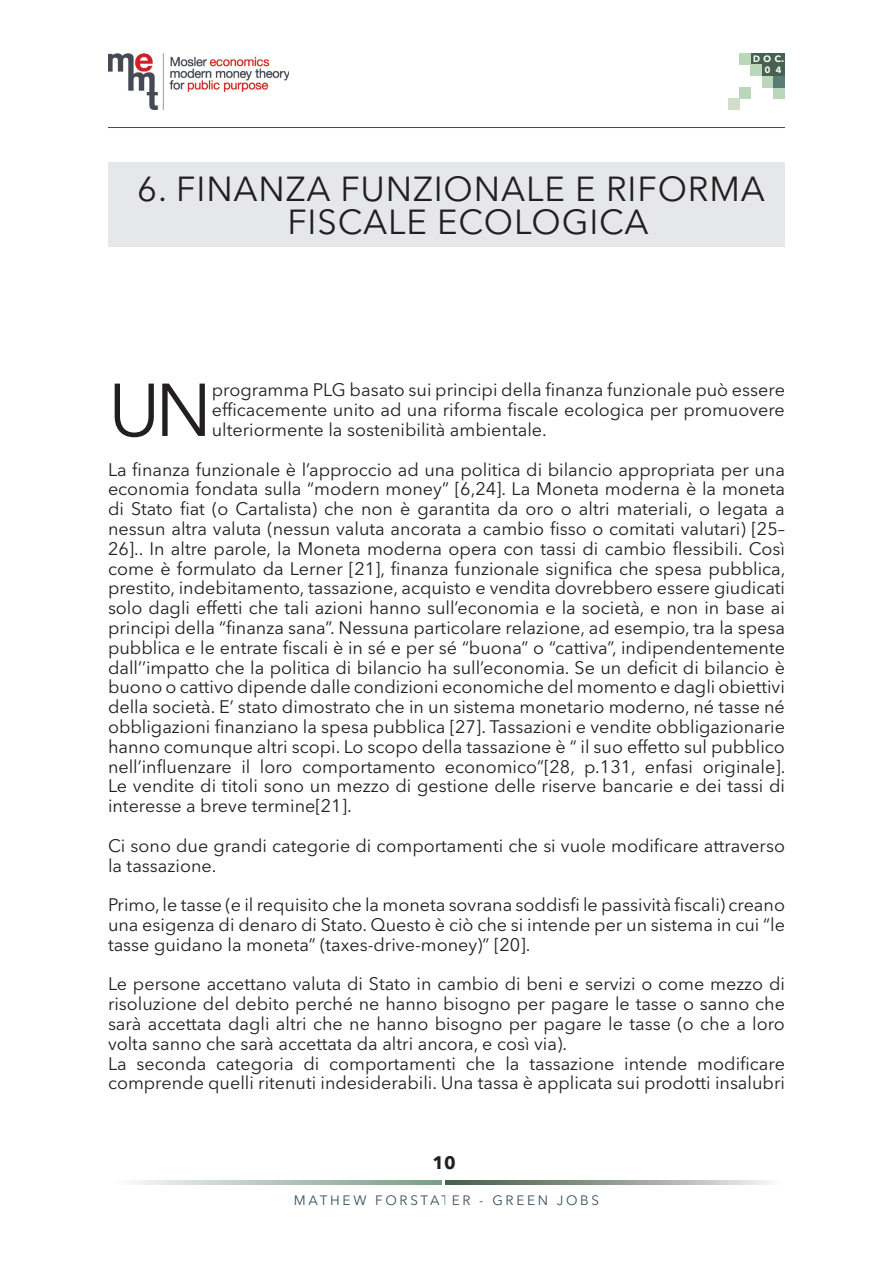
<style>
.page{position:relative;width:893px;height:1263px;background:#fff}
.page>*{position:absolute;margin:0;border:0;box-sizing:border-box;transform-origin:0 0}
.t1{font:73.95px "Avenir Next LT Pro";color:#231f20}
.t2{font:34.5px/33px "Avenir Next LT Pro";letter-spacing:.025em;color:#231f20}
.t3{font:18px/19.8px "Avenir Next LT Pro";color:#231f20;text-align:justify}
.t4{font:700 18px "Avenir Next LT Pro";color:#231f20}
.t5{font:13.5px "Avenir Next LT Pro";letter-spacing:.2em;color:#394f5a}
.t6{font:600 12px/10.8px "Avenir Next LT Pro";color:#fff;text-align:right}
</style>
<div class="page">
<div style="left:762px;top:53px;width:23px;height:23px;background:#466150"></div>
<div style="left:751px;top:53px;width:11px;height:12px;background:#466150"></div>
<div style="left:762px;top:76px;width:11px;height:11px;background:#bbd7bb"></div>
<div style="left:751px;top:65px;width:11px;height:11px;background:#bbd7bb"></div>
<div style="left:773px;top:87px;width:12px;height:12px;background:#bbd7bb"></div>
<div style="left:773px;top:76px;width:12px;height:11px;background:#587d74"></div>
<div style="left:739px;top:53px;width:12px;height:12px;background:#bbd7bb"></div>
<div style="left:739px;top:87px;width:12px;height:12px;background:#bbd7bb"></div>
<div style="left:728px;top:99px;width:11px;height:11px;background:#d3ddcb"></div>
<img style="left:108px;top:53px;width:181px;height:57px">
<hr style="left:108px;top:127px;width:677px;height:1px;background:#394f5a">
<svg style="left:133px;top:1180px;width:308px;height:4px"></svg>
<svg style="left:445px;top:1180px;width:324px;height:4px"></svg>
<div style="left:108px;top:162px;width:677px;height:85px;background:#e6e7e9"></div>
<p class="t6" style="left:753px;top:53px;width:33px">doc.<br>0 4</p>
<h2 class="t2" style="left:287px;top:172px;width:479px;text-indent:-150px">6. FINANZA FUNZIONALE E RIFORMA<br>FISCALE ECOLOGICA</h2>
<h1 class="t1" style="left:108px;top:366px;width:105px">UN</h1>
<p class="t3" style="left:212px;top:380px;width:575px">programma PLG basato sui principi della finanza funzionale può essere efficacemente unito ad una riforma fiscale ecologica per promuovere ulteriormente la sostenibilità ambientale.</p>
<p class="t3" style="left:108px;top:459px;width:679px">La finanza funzionale è l’approccio ad una politica di bilancio appropriata per una economia fondata sulla “modern money” [6,24]. La Moneta moderna è la moneta di Stato fiat (o Cartalista) che non è garantita da oro o altri materiali, o legata a nessun altra valuta (nessun valuta ancorata a cambio fisso o comitati valutari) [25– 26].. In altre parole, la Moneta moderna opera con tassi di cambio flessibili. Così come è formulato da Lerner [21], finanza funzionale significa che spesa pubblica, prestito, indebitamento, tassazione, acquisto e vendita dovrebbero essere giudicati solo dagli effetti che tali azioni hanno sull’economia e la società, e non in base ai principi della “finanza sana”. Nessuna particolare relazione, ad esempio, tra la spesa pubblica e le entrate fiscali è in sé e per sé “buona” o “cattiva”, indipendentemente dall’’impatto che la politica di bilancio ha sull’economia. Se un deficit di bilancio è buono o cattivo dipende dalle condizioni economiche del momento e dagli obiettivi della società. E’ stato dimostrato che in un sistema monetario moderno, né tasse né obbligazioni finanziano la spesa pubblica [27]. Tassazioni e vendite obbligazionarie hanno comunque altri scopi. Lo scopo della tassazione è “ il suo effetto sul pubblico nell’influenzare il loro comportamento economico”[28, p.131, enfasi originale].<br>Le vendite di titoli sono un mezzo di gestione delle riserve bancarie e dei tassi di interesse a breve termine[21].</p>
<p class="t3" style="left:108px;top:835px;width:678px">Ci sono due grandi categorie di comportamenti che si vuole modificare attraverso la tassazione.</p>
<p class="t3" style="left:108px;top:895px;width:679px">Primo, le tasse (e il requisito che la moneta sovrana soddisfi le passività fiscali) creano una esigenza di denaro di Stato. Questo è ciò che si intende per un sistema in cui “le tasse guidano la moneta” (taxes-drive-money)” [20].</p>
<p class="t3" style="left:108px;top:974px;width:678px;text-align:left">Le persone accettano valuta di Stato in cambio di beni e servizi o come mezzo di risoluzione del debito perché ne hanno bisogno per pagare le tasse o sanno che sarà accettata dagli altri che ne hanno bisogno per pagare le tasse (o che a loro volta sanno che sarà accettata da altri ancora, e così via).<br>La seconda categoria di comportamenti che la tassazione intende modificare comprende quelli ritenuti indesiderabili. Una tassa è applicata sui prodotti insalubri</p>
<p class="t4" style="left:433px;top:1151px;width:25px">10</p>
<p class="t5" style="left:294px;top:1192px;width:307px">MATHEW FORSTATER - GREEN JOBS</p>
</div>
